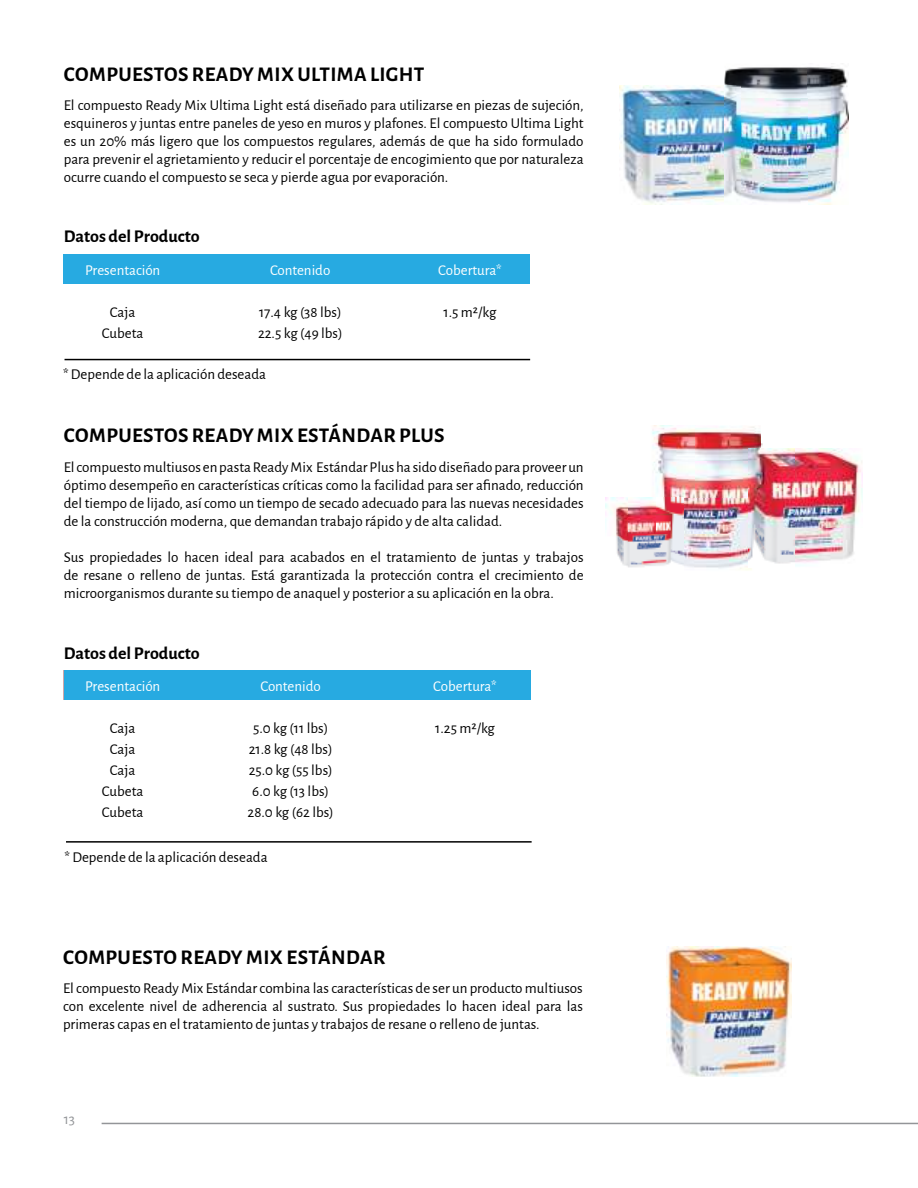
<style>
.page{position:relative;width:918px;height:1188px;background:#fff}
.page>*{position:absolute;margin:0;border:0;box-sizing:border-box;transform-origin:0 0}
.t1{font:700 21px "Alegreya Sans";letter-spacing:.02em;color:#000}
.t2{font:700 18px "Alegreya Sans";color:#000}
.t3{font:15px/18px "Alegreya Sans";color:#000;text-align:justify}
.t4{font:15px "Alegreya Sans";color:#fff}
.t5{font:15px "Alegreya Sans";color:#939598}
</style>
<div class="page">
<hr style="left:102px;top:1123px;width:816px;height:1px;background:#939598">
<div style="left:64px;top:254px;width:466px;height:29px;background:#27aae1"></div>
<div style="left:64px;top:671px;width:118px;height:29px;background:#27aae1"></div>
<div style="left:182px;top:671px;width:218px;height:29px;background:#27aae1"></div>
<img style="left:725px;top:67px;width:82px;height:32px">
<img style="left:807px;top:66px;width:41px;height:138px">
<img style="left:741px;top:99px;width:66px;height:103px">
<img style="left:619px;top:85px;width:122px;height:119px">
<img style="left:748px;top:449px;width:115px;height:117px">
<img style="left:652px;top:425px;width:110px;height:37px">
<img style="left:762px;top:443px;width:33px;height:6px">
<img style="left:653px;top:462px;width:95px;height:35px">
<img style="left:629px;top:497px;width:133px;height:73px">
<img style="left:605px;top:497px;width:24px;height:39px">
<img style="left:616px;top:536px;width:28px;height:34px">
<img style="left:666px;top:947px;width:125px;height:130px">
<div style="left:400px;top:671px;width:130px;height:29px;background:#27aae1"></div>
<hr style="left:65px;top:359px;width:465px;height:1px;background:#000">
<hr style="left:66px;top:841px;width:466px;height:2px;background:#000">
<h1 class="t1" style="left:64px;top:58px;width:362px">COMPUESTOS READY MIX ULTIMA LIGHT</h1>
<p class="t3" style="left:64px;top:96px;width:521px">El compuesto Ready Mix Ultima Light está diseñado para utilizarse en piezas de sujeción, esquineros y juntas entre paneles de yeso en muros y plafones. El compuesto Ultima Light es un 20% más ligero que los compuestos regulares, además de que ha sido formulado para prevenir el agrietamiento y reducir el porcentaje de encogimiento que por naturaleza ocurre cuando el compuesto se seca y pierde agua por evaporación.</p>
<p class="t2" style="left:64px;top:223px;width:137px">Datos del Producto</p>
<p class="t4" style="left:85px;top:260px;width:77px">Presentación</p>
<p class="t3" style="left:102px;top:300px;width:43px;line-height:21px;text-align:center">Caja<br>Cubeta</p>
<p class="t4" style="left:270px;top:260px;width:62px">Contenido</p>
<p class="t4" style="left:438px;top:260px;width:65px">Cobertura*</p>
<p class="t3" style="left:258px;top:300px;width:86px;line-height:21px">17.4 kg (38 lbs)<br>22.5 kg (49 lbs)</p>
<p class="t3" style="left:444px;top:302px;width:54px">1.5 m2/kg</p>
<p class="t3" style="left:63px;top:365px;width:205px">* Depende de la aplicación deseada</p>
<h1 class="t1" style="left:64px;top:420px;width:382px">COMPUESTOS READY MIX ESTÁNDAR PLUS</h1>
<p class="t3" style="left:64px;top:457px;width:521px">El compuesto multiusos en pasta Ready Mix Estándar Plus ha sido diseñado para proveer un óptimo desempeño en características críticas como la facilidad para ser afinado, reducción del tiempo de lijado, así como un tiempo de secado adecuado para las nuevas necesidades de la construcción moderna, que demandan trabajo rápido y de alta calidad.</p>
<p class="t3" style="left:64px;top:547px;width:521px">Sus propiedades lo hacen ideal para acabados en el tratamiento de juntas y trabajos de resane o relleno de juntas. Está garantizada la protección contra el crecimiento de microorganismos durante su tiempo de anaquel y posterior a su aplicación en la obra.</p>
<p class="t2" style="left:64px;top:639px;width:137px">Datos del Producto</p>
<p class="t4" style="left:85px;top:676px;width:77px">Presentación</p>
<p class="t4" style="left:261px;top:676px;width:62px">Contenido</p>
<p class="t3" style="left:102px;top:717px;width:43px;line-height:21px;text-align:center">Caja<br>Caja<br>Caja<br>Cubeta<br>Cubeta</p>
<p class="t3" style="left:248px;top:717px;width:88px;line-height:21px;text-align:center">5.0 kg (11 lbs)<br>21.8 kg (48 lbs)<br>25.0 kg (55 lbs)<br>6.0 kg (13 lbs)<br>28.0 kg (62 lbs)</p>
<p class="t3" style="left:65px;top:847px;width:205px">* Depende de la aplicación deseada</p>
<h1 class="t1" style="left:63px;top:941px;width:324px">COMPUESTO READY MIX ESTÁNDAR</h1>
<p class="t4" style="left:433px;top:676px;width:65px">Cobertura*</p>
<p class="t3" style="left:435px;top:718px;width:61px">1.25 m2/kg</p>
<p class="t3" style="left:63px;top:979px;width:521px">El compuesto Ready Mix Estándar combina las características de ser un producto multiusos con excelente nivel de adherencia al sustrato. Sus propiedades lo hacen ideal para las primeras capas en el tratamiento de juntas y trabajos de resane o relleno de juntas.</p>
<p class="t5" style="left:64px;top:1109px;width:13px">13</p>
</div>
